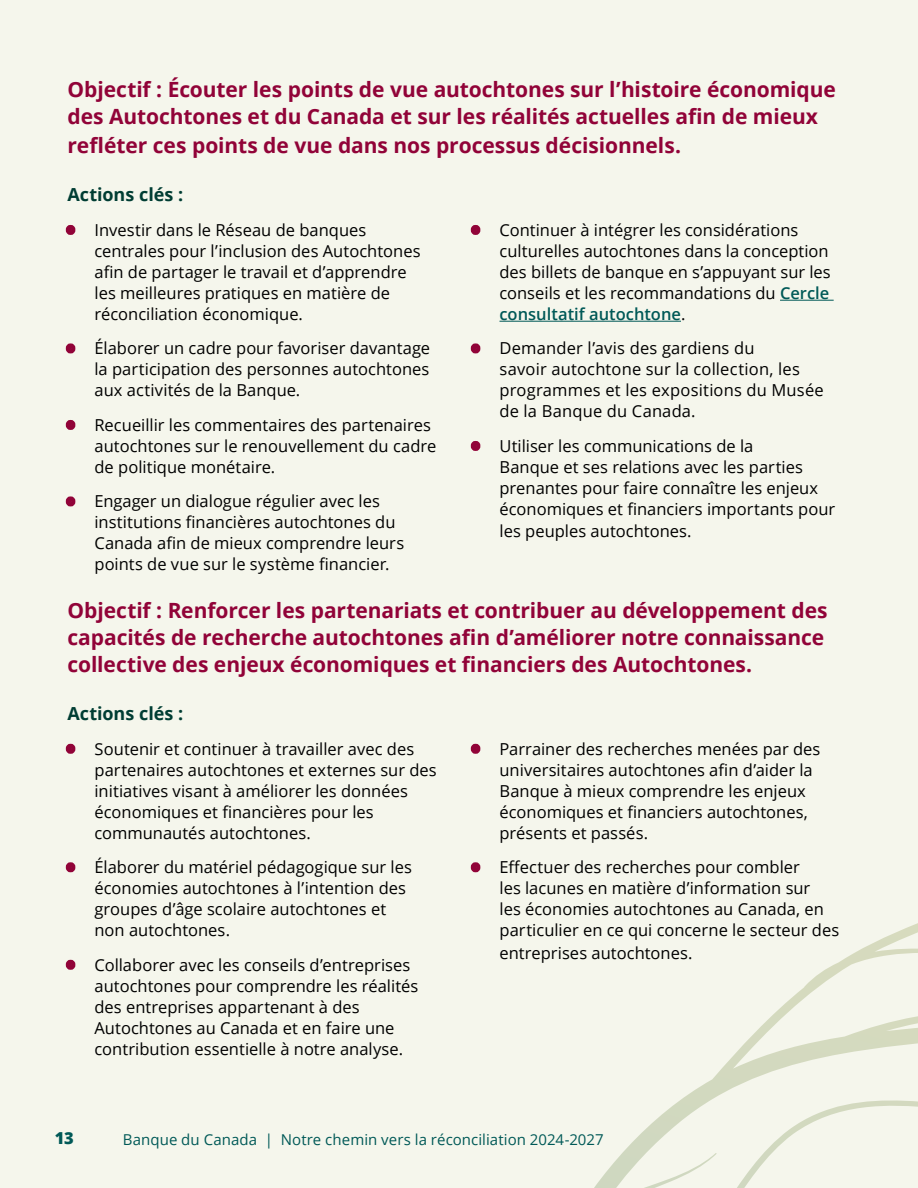
<style>
.page{position:relative;width:918px;height:1188px;background:#f5f6ec}
.page>*{position:absolute;margin:0;border:0;box-sizing:border-box;transform-origin:0 0}
.t1{font:700 21px/27.9px "Open Sans";letter-spacing:-.005em;color:#910338}
.t2{font:700 18px "Open Sans";color:#003d33}
.t3{font:16.5px/21px "Open Sans";color:#000}
.t4{font:800 16.5px "Open Sans";color:#005957}
.t5{font:15px "Open Sans";letter-spacing:.005em;color:#005957}
.s1{color:#910338}
.s2{font-weight:600;color:#005957}
</style>
<div class="page">
<svg style="left:594px;top:1114px;width:69px;height:74px"></svg>
<hr style="left:780px;top:300px;width:54px;height:1px;background:#005957">
<hr style="left:500px;top:321px;width:181px;height:1px;background:#005957">
<h4 class="t1" style="left:68px;top:75px;width:770px">Objectif : Écouter les points de vue autochtones sur l’histoire économique des Autochtones et du Canada et sur les réalités actuelles afin de mieux refléter ces points de vue dans nos processus décisionnels.</h4>
<h6 class="t2" style="left:68px;top:182px;width:117px">Actions clés :</h6>
<p class="t3" style="left:94px;top:219px;width:328px;text-indent:-27px"><span class="s1">•</span> Investir dans le Réseau de banques centrales pour l’inclusion des Autochtones afin de partager le travail et d’apprendre les meilleures pratiques en matière de réconciliation économique.</p>
<p class="t3" style="left:94px;top:338px;width:337px;text-align:justify;text-indent:-27px"><span class="s1">•</span> Élaborer un cadre pour favoriser davantage la participation des personnes autochtones aux activités de la Banque.</p>
<p class="t3" style="left:94px;top:414px;width:343px;text-indent:-27px"><span class="s1">•</span> Recueillir les commentaires des partenaires autochtones sur le renouvellement du cadre de politique monétaire.</p>
<p class="t3" style="left:94px;top:491px;width:311px;text-indent:-27px"><span class="s1">•</span> Engager un dialogue régulier avec les institutions financières autochtones du Canada afin de mieux comprendre leurs points de vue sur le système financier.</p>
<p class="t3" style="left:500px;top:219px;width:333px;text-indent:-27px"><span class="s1">•</span> Continuer à intégrer les considérations culturelles autochtones dans la conception des billets de banque en s’appuyant sur les conseils et les recommandations du <span class="s2">Cercle consultatif autochtone</span>.</p>
<p class="t3" style="left:500px;top:338px;width:326px;text-indent:-27px"><span class="s1">•</span> Demander l’avis des gardiens du<br>savoir autochtone sur la collection, les programmes et les expositions du Musée de la Banque du Canada.</p>
<p class="t3" style="left:500px;top:435px;width:337px;text-indent:-27px"><span class="s1">•</span> Utiliser les communications de la<br>Banque et ses relations avec les parties prenantes pour faire connaître les enjeux économiques et financiers importants pour</p>
<p class="t3" style="left:500px;top:521px;width:194px">les peuples autochtones.</p>
<h4 class="t1" style="left:68px;top:596px;width:762px;line-height:27px">Objectif : Renforcer les partenariats et contribuer au développement des capacités de recherche autochtones afin d’améliorer notre connaissance collective des enjeux économiques et financiers des Autochtones.</h4>
<h6 class="t2" style="left:68px;top:701px;width:117px">Actions clés :</h6>
<p class="t3" style="left:94px;top:738px;width:344px;text-indent:-27px"><span class="s1">•</span> Soutenir et continuer à travailler avec des partenaires autochtones et externes sur des initiatives visant à améliorer les données économiques et financières pour les communautés autochtones.</p>
<p class="t3" style="left:94px;top:856px;width:319px;text-indent:-27px"><span class="s1">•</span> Élaborer du matériel pédagogique sur les économies autochtones à l’intention des groupes d’âge scolaire autochtones et non autochtones.</p>
<p class="t3" style="left:94px;top:954px;width:325px;text-indent:-27px"><span class="s1">•</span> Collaborer avec les conseils d’entreprises autochtones pour comprendre les réalités des entreprises appartenant à des Autochtones au Canada et en faire une contribution essentielle à notre analyse.</p>
<p class="t3" style="left:500px;top:738px;width:322px;text-indent:-27px"><span class="s1">•</span> Parrainer des recherches menées par des universitaires autochtones afin d’aider la Banque à mieux comprendre les enjeux économiques et financiers autochtones, présents et passés.</p>
<p class="t3" style="left:500px;top:856px;width:341px;text-indent:-27px"><span class="s1">•</span> Effectuer des recherches pour combler<br>les lacunes en matière d’information sur<br>les économies autochtones au Canada, en particulier en ce qui concerne le secteur des</p>
<p class="t3" style="left:500px;top:942px;width:195px">entreprises autochtones.</p>
<p class="t4" style="left:55px;top:1125px;width:21px">13</p>
<p class="t5" style="left:123px;top:1129px;width:482px">Banque du Canada | Notre chemin vers la réconciliation 2024-2027</p>
</div>
